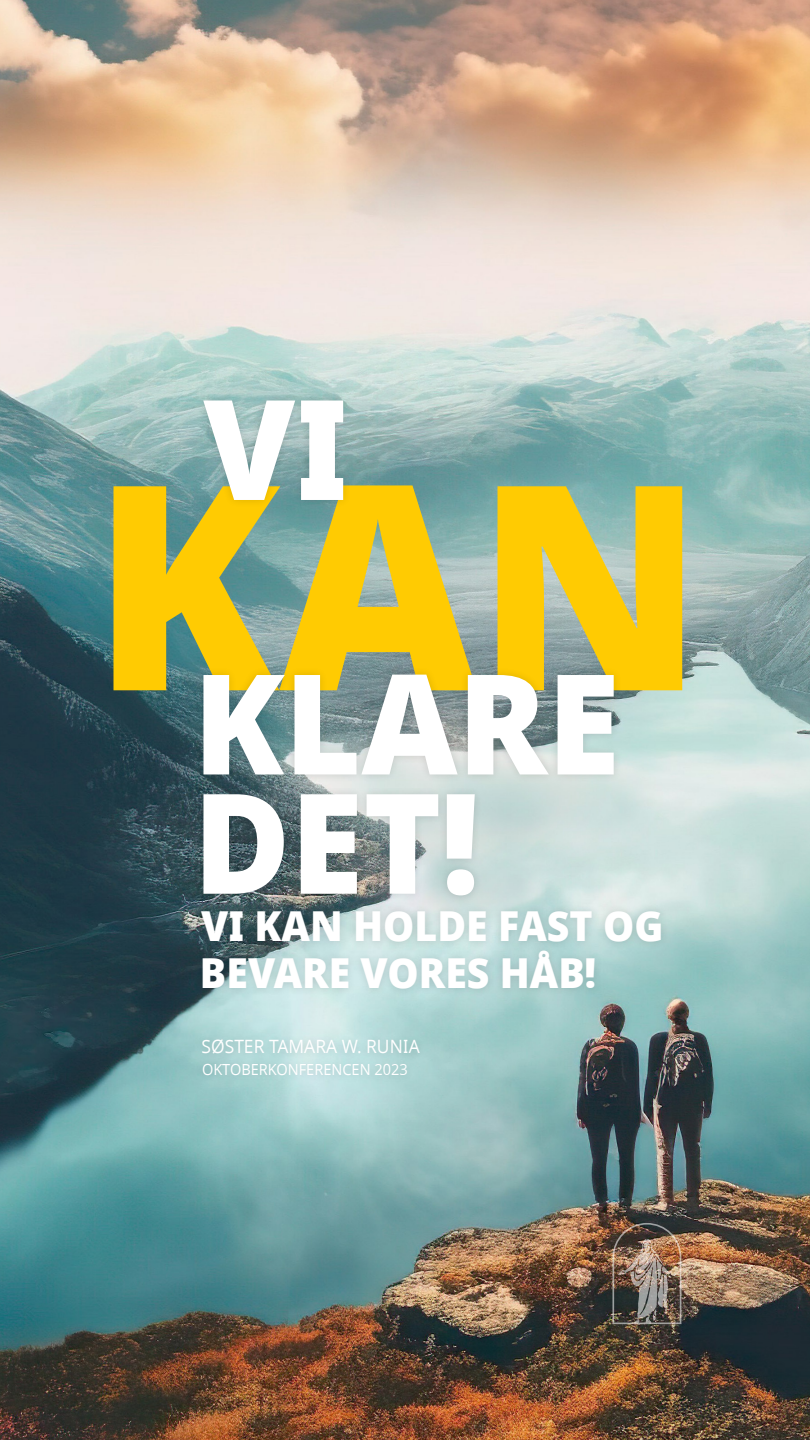
<style>
.page{position:relative;width:810px;height:1440px;background:#fff}
.page>*{position:absolute;margin:0;border:0;box-sizing:border-box;transform-origin:0 0}
.artcl10_p1_figure_image_aside_quote_firs{font:800 285.75px "Dots Solidlds Lat";color:#ffcb02;scale:.95 1}
.artcl10_p1_figure_image_aside_quote_firs-2{font:800 139.35px "Dots Solidlds Lat";color:#fff;scale:.95 1}
.artcl10_p1_figure_image_aside_quote_firs-3{font:800 41.33px/47.2px "Dots Solidlds Lat";color:#fff;scale:.95 1}
.artcl10_p1_figure_image_aside_quote_cita{font:18.38px "Dots Solidlds Lat";color:#fff;scale:.95 1}
.artcl10_p1_figure_image_aside_quote_cita-2{font:15.3px "Dots Solidlds Lat";color:#fff;scale:.95 1}
</style>
<div class="page">
<img style="left:0;top:0;width:810px;height:1440px">
<img style="left:612px;top:1223px;width:69px;height:101px">
<div style="left:193px;top:392px;width:477px;height:692px;background:#000;opacity:.14"></div>
<p class="artcl10_p1_figure_image_aside_quote_firs-2" style="left:203px;top:343px;width:155px">VI</p>
<p class="artcl10_p1_figure_image_aside_quote_firs" style="left:93px;top:369px;width:644px">KAN</p>
<p class="artcl10_p1_figure_image_aside_quote_firs-2" style="left:193px;top:618px;width:451px">KLARE</p>
<p class="artcl10_p1_figure_image_aside_quote_firs-2" style="left:193px;top:737px;width:303px">DET!</p>
<p class="artcl10_p1_figure_image_aside_quote_firs-3" style="left:200px;top:903px;width:489px">VI KAN HOLDE FAST OG<br>BEVARE VORES HÅB!</p>
<p class="artcl10_p1_figure_image_aside_quote_cita" style="left:202px;top:1033px;width:231px">SØSTER TAMARA W. RUNIA</p>
<p class="artcl10_p1_figure_image_aside_quote_cita-2" style="left:202px;top:1058px;width:218px">OKTOBERKONFERENCEN 2023</p>
</div>
